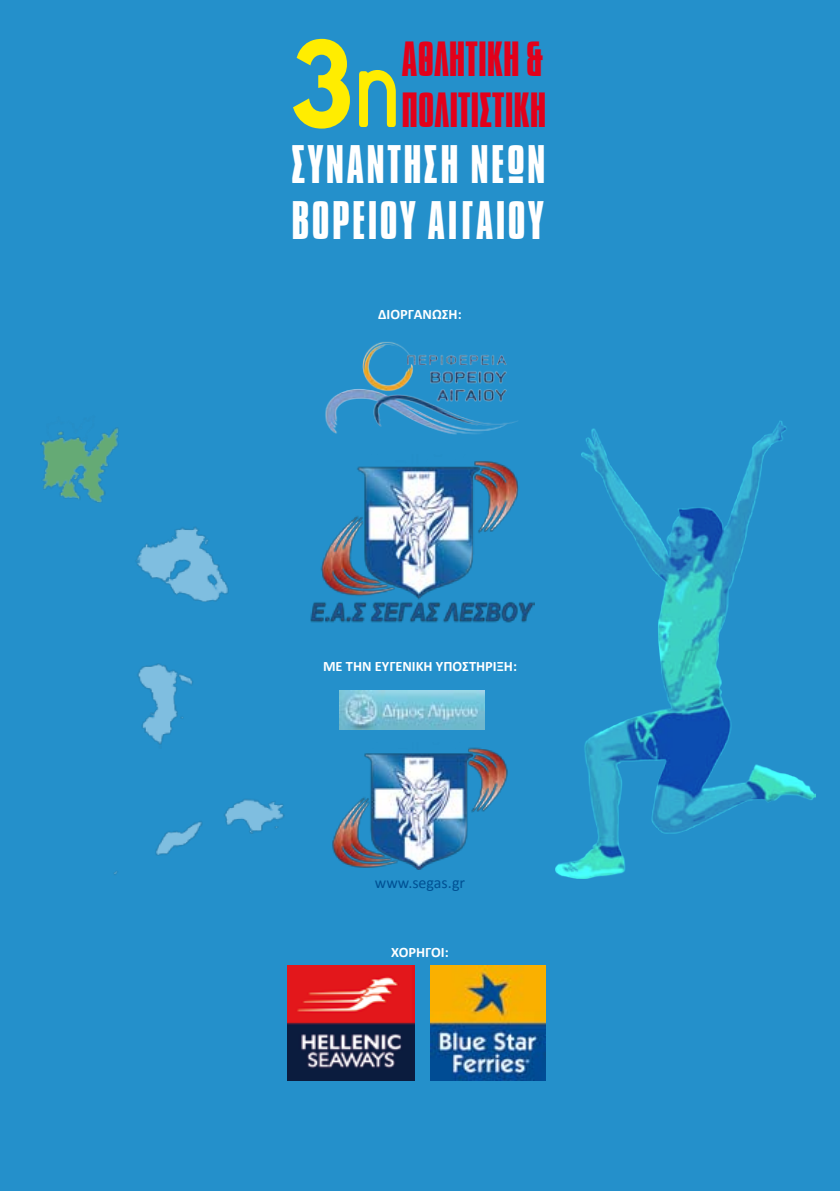
<style>
.page{position:relative;width:840px;height:1191px;background:#fff}
.page>*{position:absolute;margin:0;border:0;box-sizing:border-box;transform-origin:0 0}
.t1{font:700 105px "League Spartan";color:#ffed00;scale:.88 1}
.t2{font:46.6px/56px "Aka Acid GR Compacta";letter-spacing:.05em;color:#fff}
.t3{font:42.4px/51px "Aka Acid GR Compacta";color:#e2001a}
.t4{font:16px "Calibri";color:#005194}
.t5{font:700 14.4px "Calibri";color:#fff}
.s1{font-family:"Aka Acid Sci Fly";font-weight:400;font-size:124px}
</style>
<div class="page">
<div style="left:0;top:0;width:839px;height:1191px;background:#2490cb"></div>
<div style="left:0;top:370px;width:360px;height:536px;background:#2490cb"></div>
<img style="left:555px;top:421px;width:260px;height:458px">
<img style="left:318px;top:340px;width:203px;height:105px">
<img style="left:339px;top:690px;width:145px;height:39px">
<img style="left:305px;top:455px;width:229px;height:173px">
<img style="left:430px;top:965px;width:115px;height:115px">
<img style="left:287px;top:965px;width:127px;height:115px">
<img style="left:318px;top:742px;width:203px;height:127px">
<h1 class="t1" style="left:291px;top:2px;width:127px">3<span class="s1">η</span></h1>
<h3 class="t3" style="left:401px;top:34px;width:146px">ΑΘΛΗΤΙΚΗ &amp;<br>ΠΟΛΙΤΙΣΤΙΚΗ</h3>
<h2 class="t2" style="left:291px;top:137px;width:255px">ΣΥΝΑΝΤΗΣΗ ΝΕΩΝ<br>ΒΟΡΕΙΟΥ ΑΙΓΑΙΟΥ</h2>
<p class="t5" style="left:378px;top:305px;width:85px">ΔΙΟΡΓΑΝΩΣΗ:</p>
<p class="t5" style="left:323px;top:657px;width:195px">ΜΕ ΤΗΝ ΕΥΓΕΝΙΚΗ ΥΠΟΣΤΗΡΙΞΗ:</p>
<p class="t4" style="left:374px;top:872px;width:92px">www.segas.gr</p>
<p class="t5" style="left:391px;top:943px;width:59px">ΧΟΡΗΓΟΙ:</p>
</div>
